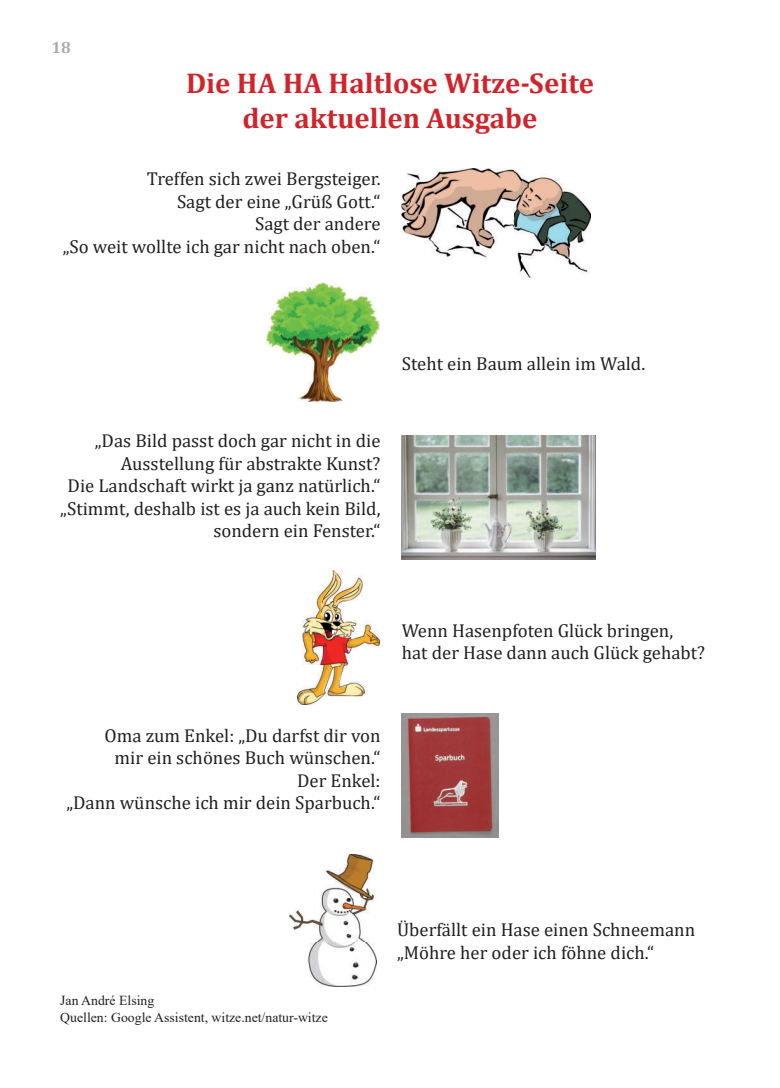
<style>
.page{position:relative;width:780px;height:1088px;background:#fff}
.page>*{position:absolute;margin:0;border:0;box-sizing:border-box;transform-origin:0 0}
.t1{font:700 28.75px/34.5px "Cambria";color:#d1232a;text-align:center}
.t2{font:18.75px/22.5px "Cambria";color:#231f20;text-align:right}
.t3{font:700 16.25px "Cambria";color:#a7aca9}
.t4{font:13.75px/16.5px "Times New Roman";color:#231f20}
</style>
<div class="page">
<img style="left:402px;top:169px;width:188px;height:109px">
<img style="left:266px;top:283px;width:113px;height:118px">
<img style="left:402px;top:436px;width:193px;height:123px">
<img style="left:298px;top:571px;width:81px;height:134px">
<img style="left:289px;top:854px;width:88px;height:132px">
<img style="left:402px;top:713px;width:96px;height:124px">
<p class="t3" style="left:51px;top:42px;width:21px">18</p>
<h1 class="t1" style="left:186px;top:69px;width:409px">Die HA HA Haltlose Witze-Seite der aktuellen Ausgabe</h1>
<p class="t2" style="left:63px;top:168px;width:319px">Treffen sich zwei Bergsteiger.<br>Sagt der eine „Grüß Gott.“<br>Sagt der andere<br>„So weit wollte ich gar nicht nach oben.“</p>
<p class="t2" style="left:402px;top:353px;width:245px">Steht ein Baum allein im Wald.</p>
<p class="t2" style="left:60px;top:430px;width:322px">„Das Bild passt doch gar nicht in die Ausstellung für abstrakte Kunst?<br>Die Landschaft wirkt ja ganz natürlich.“ „Stimmt, deshalb ist es ja auch kein Bild, sondern ein Fenster.“</p>
<p class="t2" style="left:402px;top:619px;width:305px;text-align:left">Wenn Hasenpfoten Glück bringen,<br>hat der Hase dann auch Glück gehabt?</p>
<p class="t2" style="left:66px;top:725px;width:315px">Oma zum Enkel: „Du darfst dir von<br>mir ein schönes Buch wünschen.“<br>Der Enkel:<br>„Dann wünsche ich mir dein Sparbuch.“</p>
<p class="t4" style="left:60px;top:994px;width:269px">Jan André Elsing<br>Quellen: Google Assistent, witze.net/natur-witze</p>
<p class="t2" style="left:397px;top:919px;width:299px;text-align:left">Überfällt ein Hase einen Schneemann „Möhre her oder ich föhne dich.“</p>
</div>
